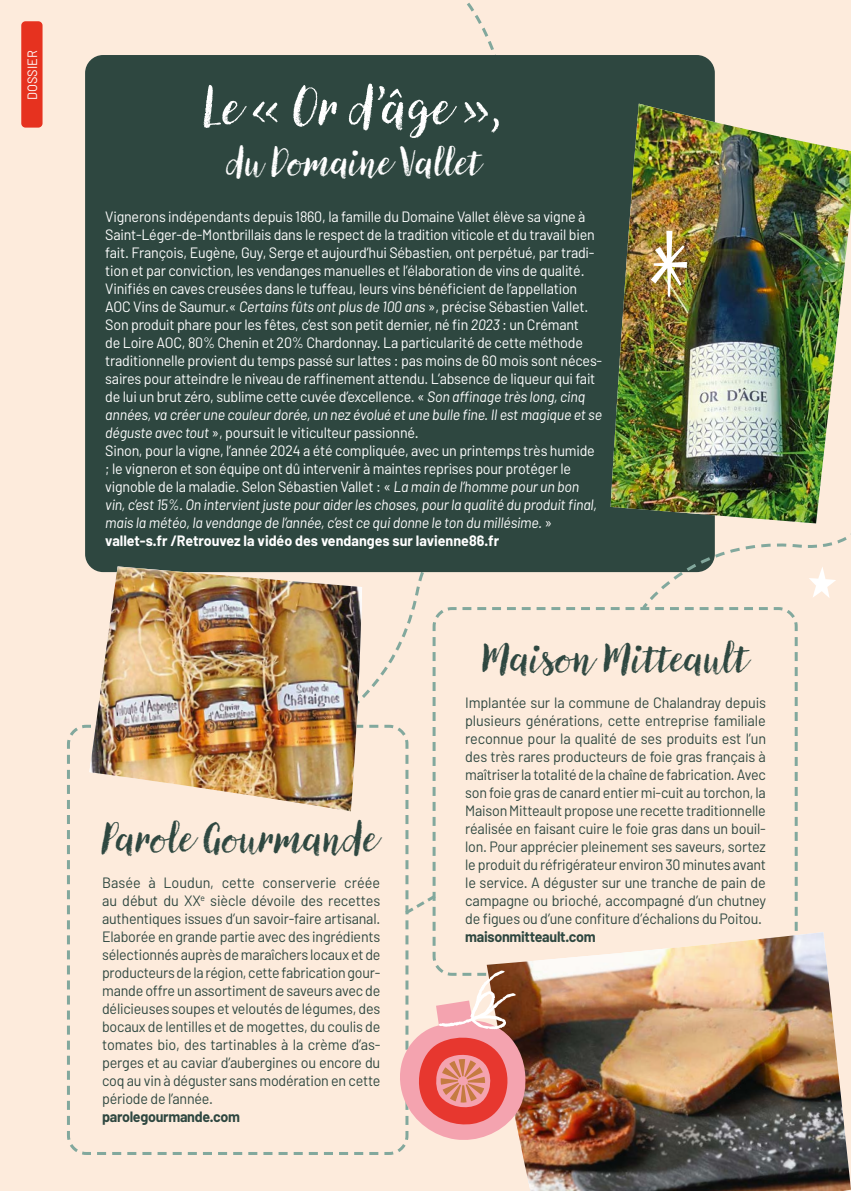
<style>
.page{position:relative;width:851px;height:1191px;background:#fff}
.page>*{position:absolute;margin:0;border:0;box-sizing:border-box;transform-origin:0 0}
.t1{font:54px "Canvas Script";letter-spacing:-.005em;color:#fff;scale:.95 1}
.t2{font:42px "Canvas Script";color:#2e4740;scale:.95 1}
.t3{font:39px "Canvas Script";color:#fff;scale:.95 1}
.t4{font:15px/18px "Barlow";letter-spacing:-.015em;color:#fff;scale:.95 1}
.t5{font:15px/18px "Barlow";letter-spacing:-.015em;color:#2e4740;text-align:justify;scale:.96 1}
.t6{font:700 15px "Barlow";letter-spacing:-.02em;color:#2e4740;scale:.95 1}
.t7{font:13.5px "Barlow";color:#fff;scale:.95 1}
.s1{font-style:italic}
.s2{font-weight:700}
</style>
<div class="page">
<div style="left:0;top:0;width:850px;height:1191px;background:#fdebdc"></div>
<svg style="left:467px;top:2px;width:29px;height:53px"></svg>
<div style="left:85px;top:55px;width:629px;height:517px;background:#2e4740;border-radius:18px"></div>
<img style="left:611px;top:104px;width:239px;height:386px">
<svg style="left:67px;top:724px;width:24px;height:431px"></svg>
<img style="left:640px;top:379px;width:210px;height:169px">
<img style="left:522px;top:932px;width:328px;height:259px">
<img style="left:650px;top:231px;width:36px;height:66px">
<img style="left:94px;top:490px;width:704px;height:665px">
<svg style="left:809px;top:567px;width:27px;height:31px"></svg>
<div style="left:21px;top:21px;width:22px;height:107px;background:#e6321f;border-radius:4px"></div>
<p class="t7" style="left:24px;top:100px;width:54px;rotate:-90deg">DOSSIER</p>
<h1 class="t1" style="left:204px;top:73px;width:318px">Le « Or d’âge »,</h1>
<h3 class="t3" style="left:227px;top:137px;width:269px">du Domaine Vallet</h3>
<p class="t4" style="left:105px;top:207px;width:524px">Vignerons indépendants depuis 1860, la famille du Domaine Vallet élève sa vigne à Saint-Léger-de-Montbrillais dans le respect de la tradition viticole et du travail bien fait. François, Eugène, Guy, Serge et aujourd’hui Sébastien, ont perpétué, par tradi&shy;tion et par conviction, les vendanges manuelles et l’élaboration de vins de qualité.<br>Vinifiés en caves creusées dans le tuffeau, leurs vins bénéficient de l’appellation AOC Vins de Saumur.« <span class="s1">Certains fûts ont plus de 100 ans</span> », précise Sébastien Vallet.<br>Son produit phare pour les fêtes, c’est son petit dernier, né fin <span class="s1">2023</span> : un Crémant<br>de Loire AOC, 80% Chenin et 20% Chardonnay. La particularité de cette méthode traditionnelle provient du temps passé sur lattes : pas moins de 60 mois sont néces&shy;saires pour atteindre le niveau de raffinement attendu. L’absence de liqueur qui fait de lui un brut zéro, sublime cette cuvée d’excellence. « <span class="s1">Son affinage très long, cinq années, va créer une couleur dorée, un nez évolué et une bulle fine. Il est magique et se déguste avec tout</span> », poursuit le viticulteur passionné.<br>Sinon, pour la vigne, l’année 2024 a été compliquée, avec un printemps très humide ; le vigneron et son équipe ont dû intervenir à maintes reprises pour protéger le vignoble de la maladie. Selon Sébastien Vallet : « <span class="s1">La main de l’homme pour un bon vin, c’est 15%. On intervient juste pour aider les choses, pour la qualité du produit final, mais la météo, la vendange de l’année, c’est ce qui donne le ton du millésime.</span> » <span class="s2">vallet-s.fr /Retrouvez la vidéo des vendanges sur lavienne86.fr</span></p>
<h2 class="t2" style="left:103px;top:811px;width:292px">Parole Gourmande</h2>
<p class="t5" style="left:102px;top:873px;width:291px">Basée à Loudun, cette conserverie créée au début du XX<sup>e</sup> siècle dévoile des recettes authentiques issues d’un savoir-faire artisanal.<br>Elaborée en grande partie avec des ingrédients sélectionnés auprès de maraîchers locaux et de producteurs de la région, cette fabrication gour&shy;mande offre un assortiment de saveurs avec de délicieuses soupes et veloutés de légumes, des bocaux de lentilles et de mogettes, du coulis de tomates bio, des tartinables à la crème d’as&shy;perges et au caviar d’aubergines ou encore du coq au vin à déguster sans modération en cette période de l’année.</p>
<p class="t6" style="left:102px;top:1107px;width:147px">parolegourmande.com</p>
<h2 class="t2" style="left:482px;top:631px;width:282px">Maison Mitteault</h2>
<p class="t5" style="left:465px;top:693px;width:315px">Implantée sur la commune de Chalandray depuis plusieurs générations, cette entreprise familiale reconnue pour la qualité de ses produits est l’un des très rares producteurs de foie gras français à maîtriser la totalité de la chaîne de fabrication. Avec son foie gras de canard entier mi-cuit au torchon, la Maison Mitteault propose une recette traditionnelle réalisée en faisant cuire le foie gras dans un bouil&shy;lon. Pour apprécier pleinement ses saveurs, sortez le produit du réfrigérateur environ 30 minutes avant le service. A déguster sur une tranche de pain de campagne ou brioché, accompagné d’un chutney de figues ou d’une confiture d’échalions du Poitou.</p>
<p class="t6" style="left:465px;top:927px;width:139px">maisonmitteault.com</p>
</div>
